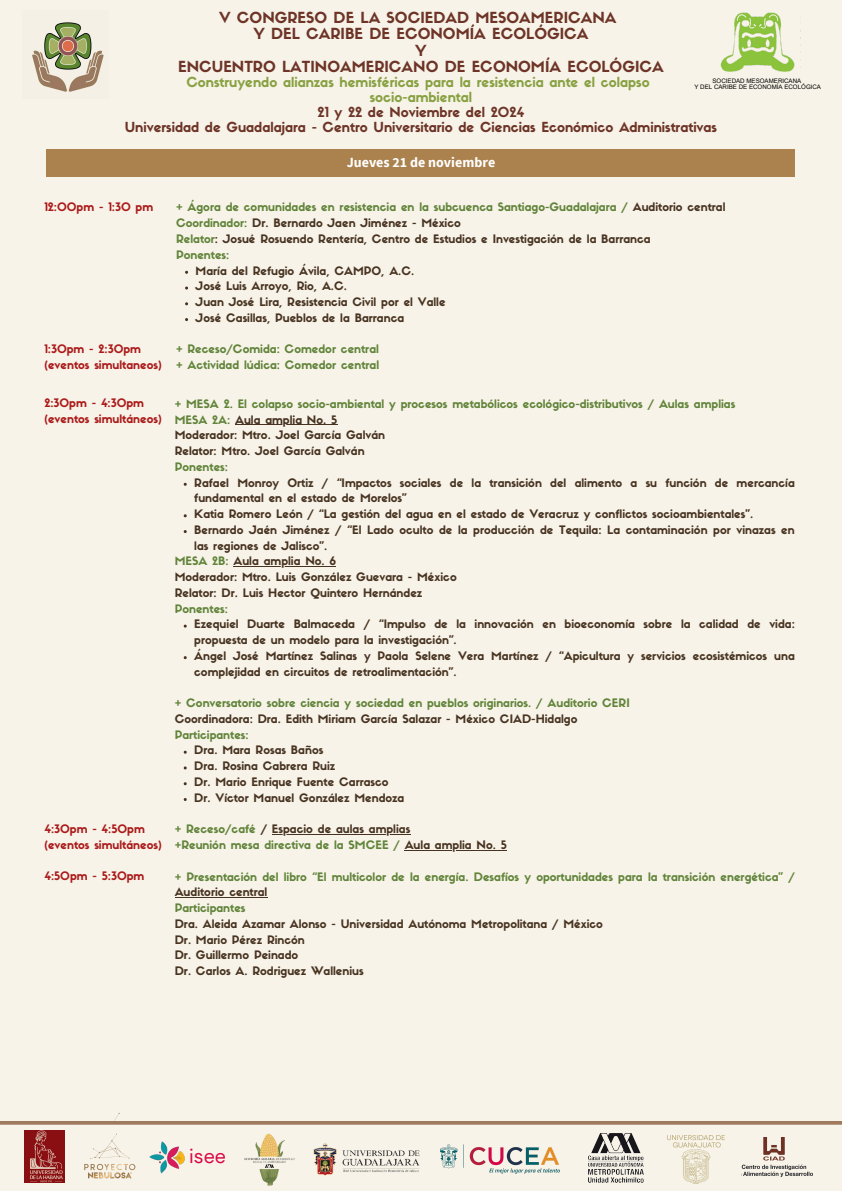
<style>
.page{position:relative;width:842px;height:1191px;background:#fff}
.page>*{position:absolute;margin:0;border:0;box-sizing:border-box;transform-origin:0 0}
.t1{font:19.6px "DM Sans";color:#db0747}
.t2{font:15px/16.5px "Sifonn Basic";color:#6d3427;text-align:center}
.t3{font:700 14px "Source Sans Pro";color:#fff}
.t4{font:13.6px/15px "Sifonn Basic";color:#6d3427;text-align:center}
.t5{font:13.6px/15px "Sifonn Basic";color:#88a142;text-align:center}
.t6{font:11.5px/15.8px "Sifonn Basic";color:#483321}
.t7{font:11.5px/15.8px "Sifonn Basic";color:#61843a}
.t8{font:11.5px/15.8px "Sifonn Basic";color:#ab1a1a}
.t9{font:6.2px "Arial MT Pro";color:#000}
.s1{color:#61843a}
.s2{color:#483321}
</style>
<div class="page">
<div style="left:0;top:0;width:842px;height:1190px;background:#f7f3e8"></div>
<div style="left:47px;top:150px;width:748px;height:27px;background:#ab824d"></div>
<hr style="left:235px;top:424px;width:102px;height:1px;background:#483321">
<hr style="left:233px;top:566px;width:103px;height:1px;background:#483321">
<hr style="left:272px;top:833px;width:138px;height:1px;background:#483321">
<hr style="left:405px;top:849px;width:102px;height:1px;background:#483321">
<hr style="left:175px;top:896px;width:92px;height:1px;background:#483321">
<img style="left:32px;top:22px;width:72px;height:70px">
<img style="left:720px;top:12px;width:81px;height:60px">
<svg style="left:0;top:1121px;width:842px;height:63px"></svg>
<img style="left:439px;top:1143px;width:122px;height:32px">
<img style="left:742px;top:1137px;width:70px;height:39px">
<img style="left:75px;top:1130px;width:67px;height:52px">
<img style="left:312px;top:1138px;width:109px;height:39px">
<img style="left:586px;top:1127px;width:58px;height:57px">
<img style="left:24px;top:1130px;width:41px;height:52px">
<img style="left:667px;top:1135px;width:58px;height:48px">
<img style="left:149px;top:1138px;width:39px;height:35px">
<img style="left:241px;top:1131px;width:57px;height:55px">
<h2 class="t2" style="left:178px;top:11px;width:487px">V CONGRESO DE LA SOCIEDAD MESOAMERICANA<br>Y DEL CARIBE DE ECONOMÍA ECOLÓGICA<br>Y<br>ENCUENTRO LATINOAMERICANO DE ECONOMÍA ECOLÓGICA</h2>
<p class="t5" style="left:186px;top:76px;width:465px">Construyendo alianzas hemisféricas para la resistencia ante el colapso socio-ambiental</p>
<p class="t4" style="left:125px;top:106px;width:594px">21 y 22 de Noviembre del 2024<br>Universidad de Guadalajara - Centro Universitario de Ciencias Económico Administrativas</p>
<p class="t3" style="left:347px;top:153px;width:150px">Jueves 21 de noviembre</p>
<p class="t9" style="left:712px;top:78px;width:90px">SOCIEDAD MESOAMERICANA</p>
<h3 class="t9" style="left:694px;top:85px;width:128px">Y DEL CARIBE DE ECONOMÍA ECOLÓGICA</h3>
<p class="t8" style="left:44px;top:201px;width:110px">12:00pm - 1:30 pm</p>
<p class="t8" style="left:44px;top:342px;width:119px">1:30pm - 2:30pm (eventos simultaneos)</p>
<p class="t8" style="left:44px;top:396px;width:119px">2:30pm - 4:30pm (eventos simultáneos)</p>
<p class="t8" style="left:44px;top:822px;width:119px">4:30pm - 4:50pm (eventos simultáneos)</p>
<p class="t8" style="left:44px;top:869px;width:101px">4:50pm - 5:30pm</p>
<p class="t6" style="left:176px;top:201px;width:551px"><span class="s1">+ Ágora de comunidades en resistencia en la subcuenca Santiago-Guadalajara /</span> Auditorio central <span class="s1">Coordinador:</span> Dr. Bernardo Jaen Jiménez - México<br><span class="s1">Relator</span>: Josué Rosuendo Rentería, Centro de Estudios e Investigación de la Barranca<br><span class="s1">Ponentes:</span></p>
<p class="t6" style="left:196px;top:264px;width:220px">María del Refugio Ávila, CAMPO, A.C.</p>
<p class="t6" style="left:196px;top:279px;width:153px">José Luis Arroyo, Rio, A.C.</p>
<p class="t6" style="left:196px;top:295px;width:251px">Juan José Lira, Resistencia Civil por el Valle</p>
<p class="t6" style="left:196px;top:311px;width:210px">José Casillas, Pueblos de la Barranca</p>
<p class="t7" style="left:176px;top:342px;width:205px">+ Receso/Comida: Comedor central + Actividad lúdica: Comedor central</p>
<h2 class="t7" style="left:175px;top:397px;width:562px">+ MESA 2. El colapso socio-ambiental y procesos metabólicos ecológico-distributivos / Aulas amplias<br>MESA 2A: <span class="s2">Aula amplia No. 5</span></h2>
<h3 class="t6" style="left:175px;top:428px;width:212px">Moderador: Mtro. Joel García Galván</h3>
<h3 class="t6" style="left:175px;top:444px;width:191px">Relator: Mtro. Joel García Galván</h3>
<h3 class="t7" style="left:175px;top:460px;width:55px">Ponentes:</h3>
<h3 class="t6" style="left:194px;top:475px;width:602px">Rafael Monroy Ortiz / “Impactos sociales de la transición del alimento a su función de mercancía</h3>
<h3 class="t6" style="left:194px;top:491px;width:214px">fundamental en el estado de Morelos”</h3>
<h3 class="t6" style="left:194px;top:507px;width:560px">Katia Romero León / “La gestión del agua en el estado de Veracruz y conflictos socioambientales”.</h3>
<h3 class="t6" style="left:194px;top:523px;width:602px">Bernardo Jaén Jiménez / “El Lado oculto de la producción de Tequila: La contaminación por vinazas en las regiones de Jalisco”.</h3>
<p class="t6" style="left:175px;top:554px;width:163px"><span class="s1">MESA 2B:</span> Aula amplia No. 6</p>
<p class="t6" style="left:175px;top:570px;width:283px">Moderador: Mtro. Luis González Guevara - México</p>
<p class="t6" style="left:175px;top:586px;width:249px">Relator: Dr. Luis Hector Quintero Hernández</p>
<p class="t7" style="left:175px;top:601px;width:55px">Ponentes:</p>
<p class="t6" style="left:194px;top:617px;width:602px">Ezequiel Duarte Balmaceda / “Impulso de la innovación en bioeconomía sobre la calidad de vida:</p>
<p class="t6" style="left:194px;top:633px;width:602px">propuesta de un modelo para la investigación”.<br>Ángel José Martínez Salinas y Paola Selene Vera Martínez / “Apicultura y servicios ecosistémicos una</p>
<p class="t6" style="left:194px;top:664px;width:264px">complejidad en circuitos de retroalimentación”.</p>
<p class="t7" style="left:175px;top:696px;width:456px">+ Conversatorio sobre ciencia y sociedad en pueblos originarios. / Auditorio CERI</p>
<h3 class="t6" style="left:175px;top:712px;width:404px">Coordinadora: Dra. Edith Miriam García Salazar - México CIAD-Hidalgo</h3>
<h3 class="t7" style="left:175px;top:727px;width:75px">Participantes:</h3>
<h3 class="t6" style="left:194px;top:743px;width:131px">Dra. Mara Rosas Baños</h3>
<h3 class="t6" style="left:194px;top:759px;width:143px">Dra. Rosina Cabrera Ruiz</h3>
<h3 class="t6" style="left:194px;top:775px;width:196px">Dr. Mario Enrique Fuente Carrasco</h3>
<h3 class="t6" style="left:194px;top:790px;width:212px">Dr. Víctor Manuel González Mendoza</h3>
<h3 class="t6" style="left:175px;top:822px;width:237px"><span class="s1">+ Receso/café</span> / Espacio de aulas amplias</h3>
<p class="t7" style="left:175px;top:838px;width:334px">+Reunión mesa directiva de la SMCEE / <span class="s2">Aula amplia No. 5</span></p>
<p class="t7" style="left:175px;top:869px;width:622px">+ Presentación del libro “El multicolor de la energía. Desafíos y oportunidades para la transición energética” / <span class="s2">Auditorio central<br></span>Participantes<br><span class="s2">Dra. Aleida Azamar Alonso - Universidad Autónoma Metropolitana / México</span></p>
<p class="t6" style="left:175px;top:932px;width:191px">Dr. Mario Pérez Rincón<br>Dr. Guillermo Peinado<br>Dr. Carlos A. Rodriguez Wallenius</p>
<h1 class="t1" style="left:189px;top:1143px;width:38px">isee</h1>
</div>
